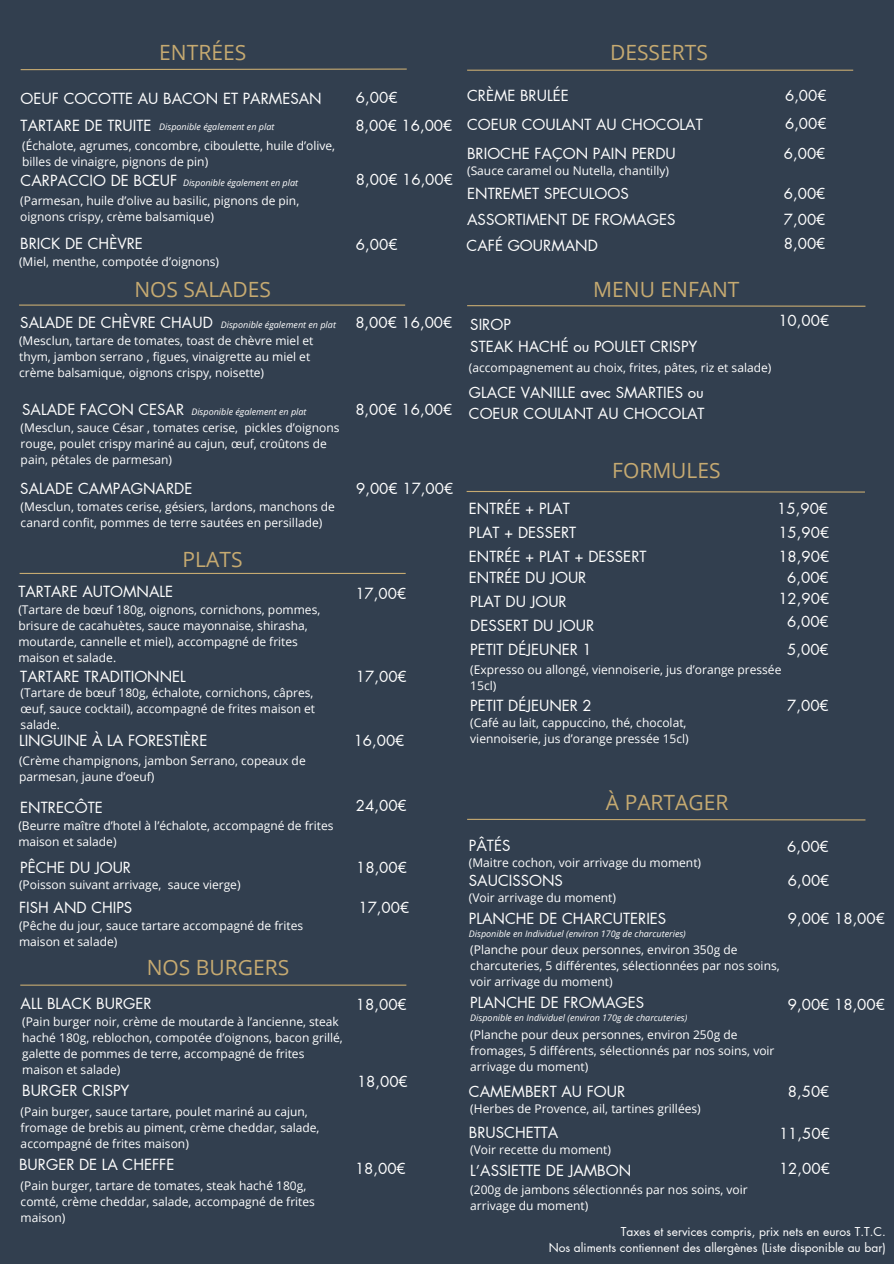
<style>
.page{position:relative;width:894px;height:1264px;background:#fff}
.page>*{position:absolute;margin:0;border:0;box-sizing:border-box;transform-origin:0 0}
.t1{font:21px "Open Sans";color:#c6aa71}
.t2{font:15px/24px "Futura LT Pro";color:#fff}
.t3{font:12px/16px "Open Sans";color:#fff}
.t4{font:12px/16px "Futura LT Pro";color:#fff;text-align:right}
.t5{font:italic 9px "Open Sans";color:#fff}
</style>
<div class="page">
<div style="left:0;top:0;width:893px;height:1263px;background:#323f4f"></div>
<svg style="left:20px;top:68px;width:387px;height:3px"></svg>
<hr style="left:20px;top:573px;width:385px;height:1px;background:#c6aa71">
<hr style="left:467px;top:70px;width:386px;height:1px;background:#c6aa71">
<svg style="left:467px;top:305px;width:399px;height:2px"></svg>
<svg style="left:467px;top:818px;width:399px;height:3px"></svg>
<svg style="left:466px;top:490px;width:399px;height:3px"></svg>
<hr style="left:19px;top:304px;width:386px;height:2px;background:#c6aa71">
<hr style="left:20px;top:984px;width:386px;height:1px;background:#c6aa71">
<h1 class="t1" style="left:159px;top:37px;width:88px">ENTRÉES</h1>
<p class="t2" style="left:21px;top:88px;width:302px">OEUF COCOTTE AU BACON ET PARMESAN</p>
<p class="t2" style="left:356px;top:86px;width:43px">6,00€</p>
<p class="t2" style="left:21px;top:114px;width:132px">TARTARE DE TRUITE</p>
<p class="t5" style="left:159px;top:121px;width:117px">Disponible également en plat</p>
<p class="t2" style="left:355px;top:114px;width:98px">8,00€ 16,00€</p>
<p class="t3" style="left:22px;top:137px;width:314px">(Échalote, agrumes, concombre, ciboulette, huile d’olive, billes de vinaigre, pignons de pin)</p>
<p class="t5" style="left:183px;top:177px;width:117px">Disponible également en plat</p>
<p class="t2" style="left:356px;top:168px;width:98px">8,00€ 16,00€</p>
<p class="t2" style="left:21px;top:169px;width:158px">CARPACCIO DE BŒUF</p>
<p class="t3" style="left:20px;top:192px;width:280px">(Parmesan, huile d’olive au basilic, pignons de pin, oignons crispy, crème balsamique)</p>
<p class="t2" style="left:20px;top:232px;width:124px">BRICK DE CHÈVRE</p>
<p class="t3" style="left:19px;top:253px;width:201px">(Miel, menthe, compotée d’oignons)</p>
<h1 class="t1" style="left:134px;top:274px;width:138px">NOS SALADES</h1>
<p class="t2" style="left:20px;top:311px;width:194px">SALADE DE CHÈVRE CHAUD</p>
<p class="t5" style="left:221px;top:318px;width:117px">Disponible également en plat</p>
<p class="t3" style="left:19px;top:332px;width:296px">(Mesclun, tartare de tomates, toast de chèvre miel et thym, jambon serrano , figues, vinaigrette au miel et crème balsamique, oignons crispy, noisette)</p>
<p class="t2" style="left:22px;top:398px;width:163px">SALADE FACON CESAR</p>
<p class="t5" style="left:191px;top:405px;width:117px">Disponible également en plat</p>
<p class="t3" style="left:21px;top:419px;width:320px">(Mesclun, sauce César , tomates cerise, pickles d’oignons rouge, poulet crispy mariné au cajun, œuf, croûtons de pain, pétales de parmesan)</p>
<p class="t2" style="left:20px;top:477px;width:174px">SALADE CAMPAGNARDE</p>
<p class="t3" style="left:21px;top:498px;width:316px">(Mesclun, tomates cerise, gésiers, lardons, manchons de canard confit, pommes de terre sautées en persillade)</p>
<h1 class="t1" style="left:182px;top:544px;width:61px">PLATS</h1>
<p class="t2" style="left:18px;top:580px;width:156px">TARTARE AUTOMNALE</p>
<p class="t3" style="left:18px;top:601px;width:303px">(Tartare de bœuf 180g, oignons, cornichons, pommes, brisure de cacahuètes, sauce mayonnaise, shirasha, moutarde, cannelle et miel), accompagné de frites maison et salade.</p>
<p class="t2" style="left:356px;top:233px;width:43px">6,00€</p>
<p class="t2" style="left:355px;top:311px;width:98px">8,00€ 16,00€</p>
<p class="t2" style="left:355px;top:398px;width:98px">8,00€ 16,00€</p>
<p class="t2" style="left:356px;top:477px;width:98px">9,00€ 17,00€</p>
<p class="t2" style="left:355px;top:582px;width:52px">17,00€</p>
<p class="t2" style="left:20px;top:665px;width:167px">TARTARE TRADITIONNEL</p>
<p class="t2" style="left:356px;top:665px;width:52px">17,00€</p>
<p class="t3" style="left:21px;top:684px;width:296px">(Tartare de bœuf 180g, échalote, cornichons, câpres, œuf, sauce cocktail), accompagné de frites maison et salade.</p>
<p class="t2" style="left:19px;top:729px;width:190px">LINGUINE À LA FORESTIÈRE</p>
<p class="t3" style="left:19px;top:752px;width:288px">(Crème champignons, jambon Serrano, copeaux de parmesan, jaune d’oeuf)</p>
<p class="t2" style="left:353px;top:728px;width:52px">16,00€</p>
<p class="t2" style="left:20px;top:796px;width:84px">ENTRECÔTE</p>
<p class="t3" style="left:18px;top:817px;width:316px">(Beurre maître d’hotel à l’échalote, accompagné de frites maison et salade)</p>
<p class="t2" style="left:20px;top:856px;width:112px">PÊCHE DU JOUR</p>
<p class="t3" style="left:19px;top:876px;width:223px">(Poisson suivant arrivage, sauce vierge)</p>
<p class="t2" style="left:19px;top:895px;width:115px">FISH AND CHIPS</p>
<p class="t3" style="left:19px;top:917px;width:285px">(Pêche du jour, sauce tartare accompagné de frites maison et salade)</p>
<h1 class="t1" style="left:147px;top:952px;width:144px">NOS BURGERS</h1>
<p class="t2" style="left:21px;top:992px;width:132px">ALL BLACK BURGER</p>
<p class="t3" style="left:22px;top:1012px;width:322px">(Pain burger noir, crème de moutarde à l’ancienne, steak haché 180g, reblochon, compotée d’oignons, bacon grillé, galette de pommes de terre, accompagné de frites maison et salade)</p>
<p class="t2" style="left:22px;top:1079px;width:109px">BURGER CRISPY</p>
<p class="t3" style="left:21px;top:1103px;width:300px">(Pain burger, sauce tartare, poulet mariné au cajun, fromage de brebis au piment, crème cheddar, salade, accompagné de frites maison)</p>
<p class="t2" style="left:19px;top:1153px;width:157px">BURGER DE LA CHEFFE</p>
<p class="t3" style="left:21px;top:1177px;width:296px">(Pain burger, tartare de tomates, steak haché 180g, comté, crème cheddar, salade, accompagné de frites maison)</p>
<p class="t2" style="left:356px;top:794px;width:52px">24,00€</p>
<p class="t2" style="left:356px;top:856px;width:52px">18,00€</p>
<p class="t2" style="left:358px;top:895px;width:52px">17,00€</p>
<p class="t2" style="left:356px;top:992px;width:52px">18,00€</p>
<p class="t2" style="left:357px;top:1070px;width:52px">18,00€</p>
<p class="t2" style="left:355px;top:1156px;width:52px">18,00€</p>
<h1 class="t1" style="left:610px;top:37px;width:99px">DESSERTS</h1>
<p class="t2" style="left:467px;top:82px;width:237px;line-height:29px">CRÈME BRULÉE<br>COEUR COULANT AU CHOCOLAT<br>BRIOCHE FAÇON PAIN PERDU</p>
<p class="t3" style="left:467px;top:163px;width:203px">(Sauce caramel ou Nutella, chantilly)</p>
<p class="t2" style="left:467px;top:182px;width:163px">ENTREMET SPECULOOS</p>
<p class="t2" style="left:467px;top:208px;width:210px">ASSORTIMENT DE FROMAGES</p>
<p class="t2" style="left:466px;top:234px;width:133px">CAFÉ GOURMAND</p>
<p class="t2" style="left:784px;top:82px;width:43px;line-height:28px">6,00€<br>6,00€</p>
<p class="t2" style="left:783px;top:142px;width:43px">6,00€</p>
<p class="t2" style="left:783px;top:182px;width:43px">6,00€</p>
<p class="t2" style="left:783px;top:208px;width:43px">7,00€</p>
<p class="t2" style="left:783px;top:232px;width:43px">8,00€</p>
<h1 class="t1" style="left:593px;top:274px;width:148px">MENU ENFANT</h1>
<p class="t2" style="left:470px;top:314px;width:228px;line-height:21.8px">SIROP<br>STEAK HACHÉ ou POULET CRISPY</p>
<p class="t2" style="left:469px;top:383px;width:237px;line-height:20.2px">GLACE VANILLE avec SMARTIES ou<br>COEUR COULANT AU CHOCOLAT</p>
<p class="t3" style="left:469px;top:360px;width:304px">(accompagnement au choix, frites, pâtes, riz et salade)</p>
<p class="t2" style="left:778px;top:309px;width:52px">10,00€</p>
<h1 class="t1" style="left:612px;top:456px;width:110px">FORMULES</h1>
<p class="t2" style="left:469px;top:496px;width:179px">ENTRÉE + PLAT<br>PLAT + DESSERT<br>ENTRÉE + PLAT + DESSERT</p>
<p class="t2" style="left:470px;top:590px;width:98px">PLAT DU JOUR</p>
<p class="t2" style="left:777px;top:496px;width:53px;text-align:justify">15,90€ 15,90€ 18,90€</p>
<p class="t2" style="left:778px;top:587px;width:52px">12,90€</p>
<p class="t2" style="left:469px;top:566px;width:119px">ENTRÉE DU JOUR</p>
<p class="t2" style="left:787px;top:566px;width:43px">6,00€</p>
<p class="t2" style="left:470px;top:614px;width:125px">DESSERT DU JOUR</p>
<p class="t2" style="left:787px;top:610px;width:43px">6,00€</p>
<p class="t2" style="left:470px;top:638px;width:123px">PETIT DÉJEUNER 1</p>
<p class="t3" style="left:470px;top:661px;width:312px">(Expresso ou allongé, viennoiserie, jus d’orange pressée<br>15cl)</p>
<p class="t2" style="left:470px;top:694px;width:123px">PETIT DÉJEUNER 2</p>
<p class="t2" style="left:787px;top:638px;width:43px">5,00€</p>
<p class="t2" style="left:787px;top:694px;width:43px">7,00€</p>
<p class="t3" style="left:470px;top:714px;width:220px">(Café au lait, cappuccino, thé, chocolat, viennoiserie, jus d’orange pressée 15cl)</p>
<h1 class="t1" style="left:605px;top:787px;width:124px">À PARTAGER</h1>
<p class="t2" style="left:469px;top:834px;width:43px">PÂTÉS</p>
<p class="t3" style="left:469px;top:854px;width:234px">(Maitre cochon, voir arrivage du moment)</p>
<p class="t2" style="left:469px;top:869px;width:96px">SAUCISSONS</p>
<p class="t3" style="left:469px;top:889px;width:148px">(Voir arrivage du moment)</p>
<p class="t2" style="left:469px;top:907px;width:199px">PLANCHE DE CHARCUTERIES</p>
<p class="t3" style="left:470px;top:940px;width:311px">(Planche pour deux personnes, environ 350g de charcuteries, 5 différentes, sélectionnées par nos soins, voir arrivage du moment)</p>
<p class="t5" style="left:469px;top:927px;width:218px">Disponible en Individuel (environ 170g de charcuteries)</p>
<p class="t2" style="left:470px;top:991px;width:175px">PLANCHE DE FROMAGES</p>
<p class="t3" style="left:470px;top:1025px;width:306px">(Planche pour deux personnes, environ 250g de fromages, 5 différents, sélectionnés par nos soins, voir arrivage du moment)</p>
<p class="t5" style="left:470px;top:1011px;width:218px">Disponible en Individuel (environ 170g de charcuteries)</p>
<p class="t2" style="left:787px;top:835px;width:43px">6,00€</p>
<p class="t2" style="left:787px;top:869px;width:43px">6,00€</p>
<p class="t2" style="left:787px;top:907px;width:98px">9,00€ 18,00€</p>
<p class="t2" style="left:787px;top:992px;width:98px">9,00€ 18,00€</p>
<p class="t2" style="left:469px;top:1080px;width:158px">CAMEMBERT AU FOUR</p>
<p class="t2" style="left:787px;top:1080px;width:43px">8,50€</p>
<p class="t2" style="left:469px;top:1120px;width:91px">BRUSCHETTA</p>
<p class="t3" style="left:470px;top:1141px;width:142px">(Voir recette du moment)</p>
<p class="t3" style="left:470px;top:1100px;width:232px">(Herbes de Provence, ail, tartines grillées)</p>
<p class="t2" style="left:778px;top:1122px;width:52px">11,50€</p>
<p class="t2" style="left:470px;top:1159px;width:162px">L’ASSIETTE DE JAMBON</p>
<p class="t3" style="left:470px;top:1181px;width:279px">(200g de jambons sélectionnés par nos soins, voir arrivage du moment)</p>
<p class="t2" style="left:778px;top:1156px;width:52px">12,00€</p>
<p class="t4" style="left:548px;top:1224px;width:338px">Taxes et services compris, prix nets en euros T.T.C.<br>Nos aliments contiennent des allergènes (Liste disponible au bar)</p>
</div>
